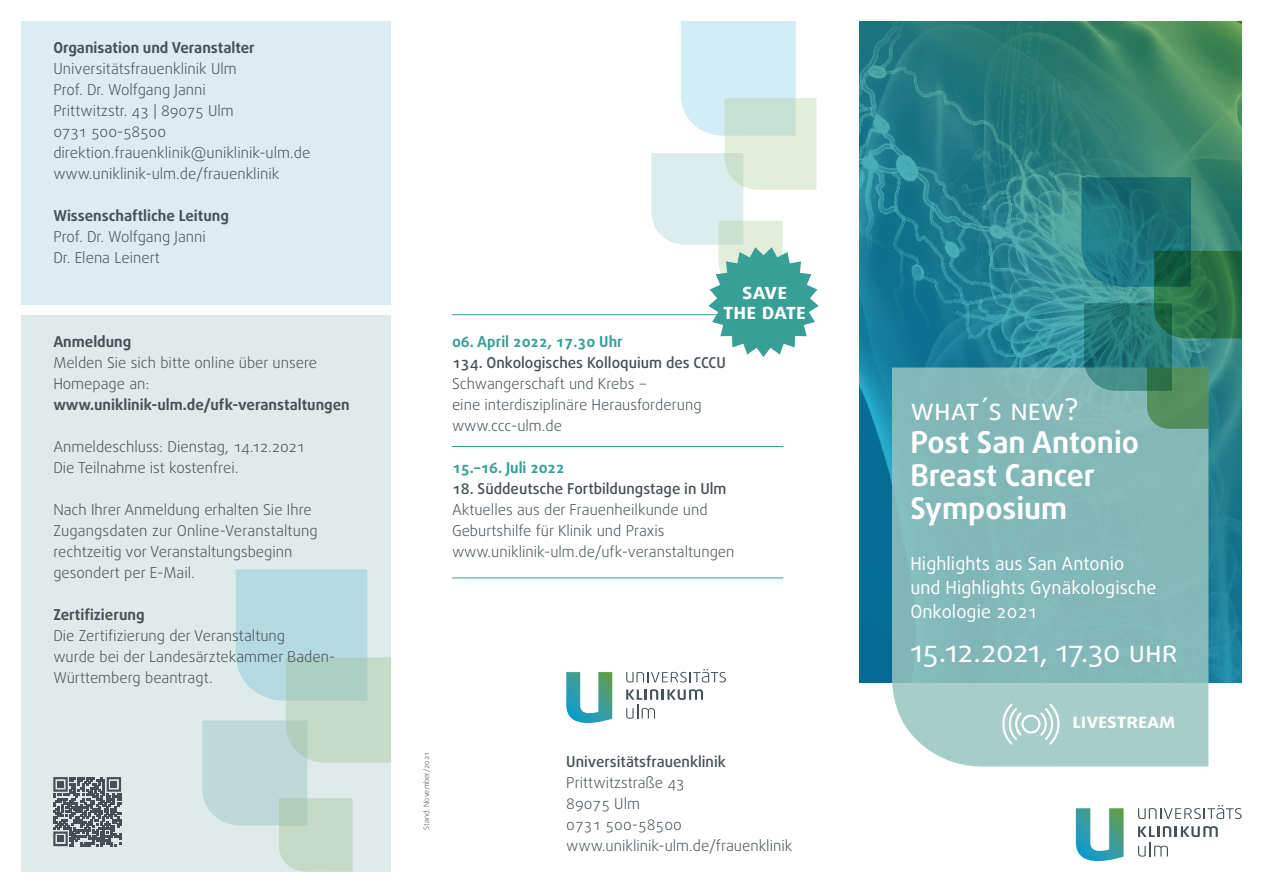
<style>
.page{position:relative;width:1263px;height:893px;background:#fff}
.page>*{position:absolute;margin:0;border:0;box-sizing:border-box;transform-origin:0 0}
.t1{font:700 30px/33px "Daxline Pro";color:#fff}
.t2{font:30px "Daxline Pro";color:#fff}
.t3{font:700 22.5px/20.2px "Daxline Pro";color:#fff;text-align:center}
.t4{font:700 21px "Daxline Pro";color:#fff}
.t5{font:18px/24px "Daxline Pro";letter-spacing:.005em;color:#fff}
.t6{font:300 15px/21px "Daxline Pro";color:#445055}
.t7{font:700 15px "Daxline Pro";color:#445055}
.t8{font:500 15px "Daxline Pro";color:#445055}
.t9{font:700 15px "Daxline Pro";color:#379f96}
.t10{font:300 7.5px "Daxline Pro";color:#445055}
</style>
<div class="page">
<svg style="left:859px;top:21px;width:383px;height:661px"></svg>
<svg style="left:892px;top:368px;width:316px;height:399px;fill:#83b8b9"></svg>
<svg style="left:1076px;top:808px;width:47px;height:53px"></svg>
<svg style="left:1138px;top:805px;width:103px;height:14px"></svg>
<svg style="left:1138px;top:826px;width:80px;height:31px"></svg>
<svg style="left:1002px;top:703px;width:57px;height:42px"></svg>
<div style="left:21px;top:315px;width:370px;height:557px;background:#deebea"></div>
<svg style="left:202px;top:569px;width:189px;height:303px"></svg>
<svg style="left:566px;top:672px;width:46px;height:51px"></svg>
<svg style="left:626px;top:669px;width:100px;height:13px"></svg>
<svg style="left:626px;top:689px;width:77px;height:30px"></svg>
<div style="left:21px;top:21px;width:370px;height:284px;background:#dcecf2"></div>
<hr style="left:452px;top:446px;width:331px;height:1px;background:#379f96">
<hr style="left:452px;top:578px;width:331px;height:1px;background:#379f96">
<hr style="left:452px;top:314px;width:331px;height:1px;background:#379f96">
<svg style="left:651px;top:21px;width:168px;height:336px"></svg>
<svg style="left:1081px;top:177px;width:161px;height:252px"></svg>
<svg style="left:53px;top:777px;width:68px;height:69px"></svg>
<div style="left:57px;top:836px;width:7px;height:6px;background:#445055"></div>
<p class="t7" style="left:53px;top:37px;width:203px">Organisation und Veranstalter</p>
<p class="t6" style="left:53px;top:58px;width:258px">Universitätsfrauenklinik Ulm<br>Prof. Dr. Wolfgang Janni<br>Prittwitzstr. 43 | 89075 Ulm<br>0731 500-58500 direktion.frauenklinik@uniklinik-ulm.de www.uniklinik-ulm.de/frauenklinik</p>
<p class="t7" style="left:53px;top:205px;width:177px">Wissenschaftliche Leitung</p>
<p class="t6" style="left:53px;top:226px;width:154px">Prof. Dr. Wolfgang Janni<br>Dr. Elena Leinert</p>
<p class="t7" style="left:53px;top:331px;width:80px">Anmeldung</p>
<p class="t6" style="left:53px;top:352px;width:265px">Melden Sie sich bitte online über unsere<br>Homepage an:</p>
<p class="t7" style="left:53px;top:394px;width:298px">www.uniklinik-ulm.de/ufk-veranstaltungen</p>
<p class="t6" style="left:53px;top:436px;width:253px">Anmeldeschluss: Dienstag, 14.12.2021<br>Die Teilnahme ist kostenfrei.</p>
<p class="t6" style="left:53px;top:499px;width:266px">Nach Ihrer Anmeldung erhalten Sie Ihre Zugangsdaten zur Online-Veranstaltung rechtzeitig vor Veranstaltungsbeginn gesondert per E-Mail.</p>
<p class="t7" style="left:53px;top:604px;width:93px">Zertifizierung</p>
<p class="t6" style="left:53px;top:625px;width:283px">Die Zertifizierung der Veranstaltung<br>wurde bei der Landesärztekammer Baden-<br>Württemberg beantragt.</p>
<h2 class="t3" style="left:723px;top:280px;width:84px">save the date</h2>
<p class="t9" style="left:452px;top:331px;width:172px">06. April 2022, 17.30 Uhr</p>
<p class="t8" style="left:452px;top:352px;width:276px">134. Onkologisches Kolloquium des CCCU</p>
<p class="t6" style="left:452px;top:373px;width:251px">Schwangerschaft und Krebs −<br>eine interdisziplinäre Herausforderung www.ccc-ulm.de</p>
<p class="t9" style="left:452px;top:457px;width:114px">15.–16. Juli 2022</p>
<p class="t8" style="left:452px;top:478px;width:276px">18. Süddeutsche Fortbildungstage in Ulm</p>
<p class="t6" style="left:452px;top:499px;width:284px">Aktuelles aus der Frauenheilkunde und<br>Geburtshilfe für Klinik und Praxis www.uniklinik-ulm.de/ufk-veranstaltungen</p>
<p class="t10" style="left:421px;top:830px;width:80px;rotate:-90deg">Stand: November/2021</p>
<p class="t8" style="left:566px;top:751px;width:161px">Universitätsfrauenklinik</p>
<p class="t6" style="left:566px;top:772px;width:228px">Prittwitzstraße 43<br>89075 Ulm<br>0731 500-58500 www.uniklinik-ulm.de/frauenklinik</p>
<h1 class="t2" style="left:910px;top:389px;width:170px">what´s new?</h1>
<h1 class="t1" style="left:910px;top:426px;width:230px">Post San Antonio<br>Breast Cancer<br>Symposium</h1>
<p class="t5" style="left:910px;top:552px;width:248px">Highlights aus San Antonio und Highlights Gynäkologische<br>Onkologie 2021</p>
<h1 class="t2" style="left:910px;top:631px;width:269px">15.12.2021, 17.30 uhr</h1>
<h3 class="t4" style="left:1072px;top:707px;width:105px">livestream</h3>
</div>
